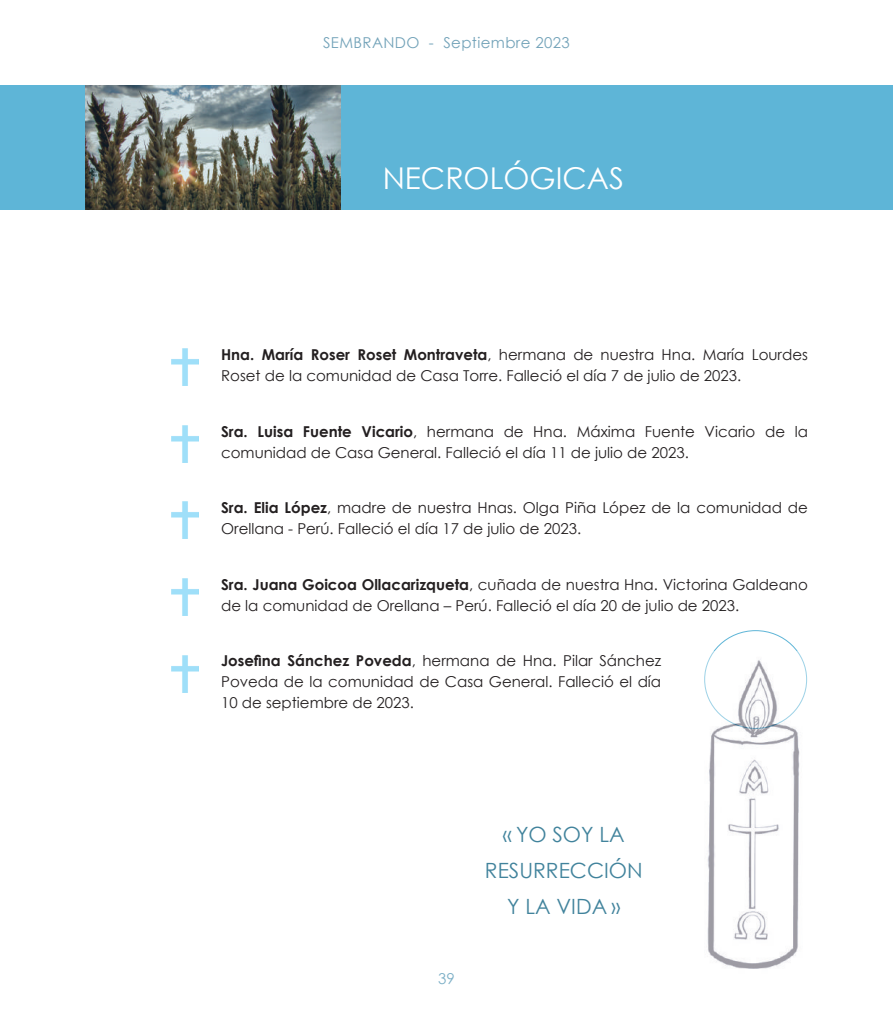
<style>
.page{position:relative;width:893px;height:1021px;background:#fff}
.page>*{position:absolute;margin:0;border:0;box-sizing:border-box;transform-origin:0 0}
.t1{font:30px "Century Gothic";color:#fff}
.t2{font:21px/36px "Century Gothic";color:#41839c;text-align:center}
.t3{font:15px/21px "Century Gothic";color:#231f20}
.t4{font:15px "Century Gothic";letter-spacing:.025em;color:#73a3b9}
.t5{font:15px "Century Gothic";color:#7db0c7}
.s1{font-weight:700}
</style>
<div class="page">
<div style="left:0;top:85px;width:893px;height:125px;background:#5eb5d7"></div>
<img style="left:172px;top:349px;width:26px;height:37px">
<img style="left:172px;top:425px;width:26px;height:37px">
<img style="left:172px;top:502px;width:26px;height:37px">
<img style="left:172px;top:578px;width:26px;height:37px">
<img style="left:172px;top:655px;width:26px;height:37px">
<img style="left:85px;top:85px;width:255px;height:125px">
<img style="left:704px;top:651px;width:104px;height:318px">
<p class="t4" style="left:323px;top:32px;width:248px">SEMBRANDO - Septiembre 2023</p>
<h1 class="t1" style="left:383px;top:157px;width:243px">NECROLÓGICAS</h1>
<p class="t3" style="left:221px;top:344px;width:588px"><span class="s1">Hna. María Roser Roset Montraveta</span>, hermana de nuestra Hna. María Lourdes<br>Roset de la comunidad de Casa Torre. Falleció el día 7 de julio de 2023.</p>
<p class="t3" style="left:221px;top:420px;width:588px"><span class="s1">Sra. Luisa Fuente Vicario</span>, hermana de Hna. Máxima Fuente Vicario de la comunidad de Casa General. Falleció el día 11 de julio de 2023.</p>
<p class="t3" style="left:221px;top:497px;width:588px"><span class="s1">Sra. Elia López</span>, madre de nuestra Hnas. Olga Piña López de la comunidad de<br>Orellana - Perú. Falleció el día 17 de julio de 2023.</p>
<p class="t3" style="left:221px;top:573px;width:588px"><span class="s1">Sra. Juana Goicoa Ollacarizqueta</span>, cuñada de nuestra Hna. Victorina Galdeano de la comunidad de Orellana – Perú. Falleció el día 20 de julio de 2023.</p>
<p class="t3" style="left:221px;top:650px;width:442px;text-align:justify"><span class="s1">Josefina Sánchez Poveda</span>, hermana de Hna. Pilar Sánchez Poveda de la comunidad de Casa General. Falleció el día 10 de septiembre de 2023.</p>
<p class="t5" style="left:438px;top:968px;width:18px">39</p>
<h2 class="t2" style="left:485px;top:816px;width:159px">« YO SOY LA<br>RESURRECCIÓN<br>Y LA VIDA »</h2>
</div>
